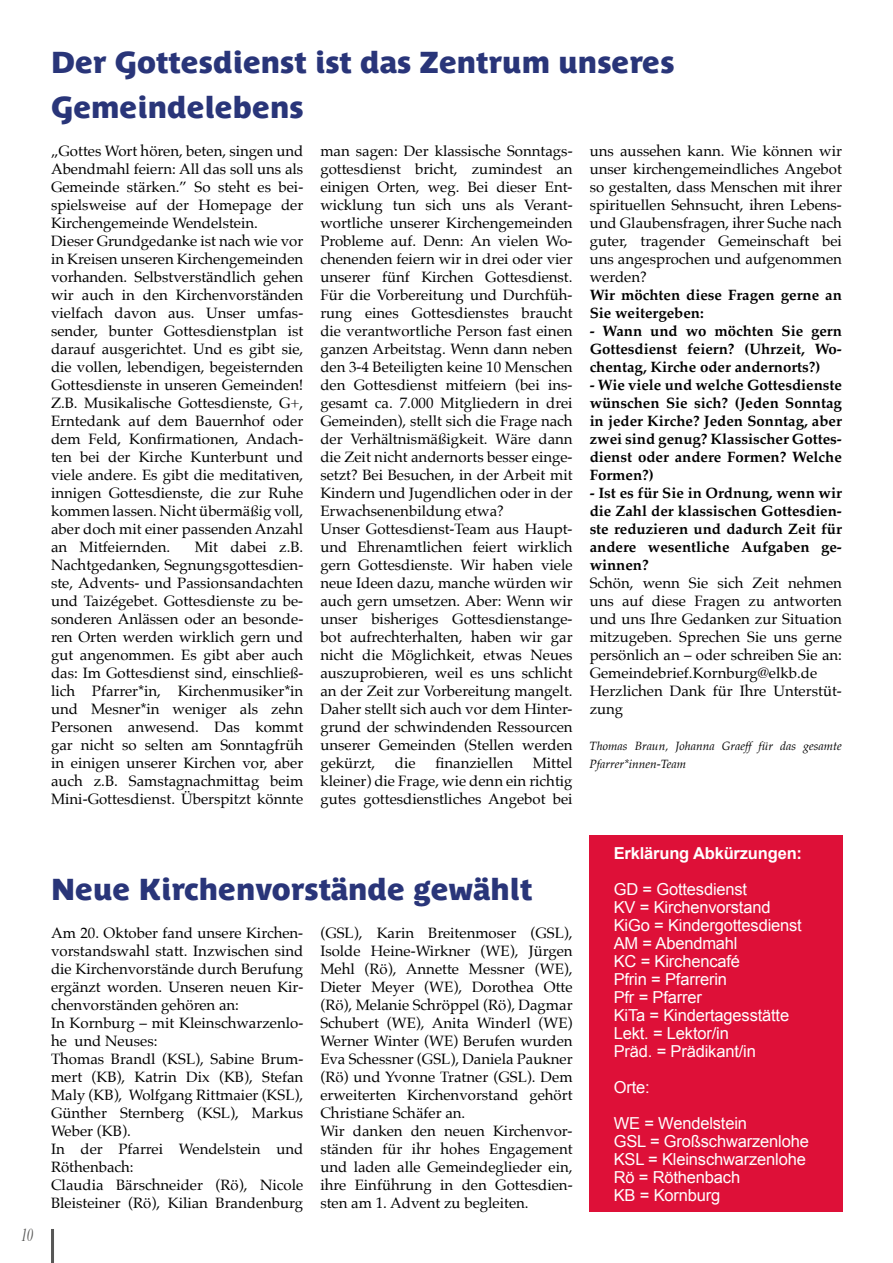
<style>
.page{position:relative;width:893px;height:1263px;background:#fff}
.page>*{position:absolute;margin:0;border:0;box-sizing:border-box;transform-origin:0 0}
.t1{font:30px/45px "Parisine Plus Std Sombre";color:#293579}
.t2{font:italic 18px "Times";color:#575756;scale:.67 1}
.t3{font:16.5px/18px "Arial";letter-spacing:-.01em;color:#fff}
.t4{font:700 16.5px "Arial";letter-spacing:-.01em;color:#fff}
.t5{font:15px/18px "Palatino";color:#000}
.t6{font:700 15px/18px "Palatino";color:#000;text-align:justify}
.t7{font:italic 12px/18px "Palatino";color:#000}
</style>
<div class="page">
<div style="left:590px;top:835px;width:253px;height:377px;background:#de1038"></div>
<hr style="left:892px;top:0;width:1px;height:72px;background:#293579">
<hr style="left:51px;top:1229px;width:3px;height:34px;background:#575756">
<p class="t2" style="left:21px;top:1220px;width:19px">10</p>
<h1 class="t1" style="left:51px;top:40px;width:625px">Der Gottesdienst ist das Zentrum unseres<br>Gemeindelebens</h1>
<p class="t5" style="left:51px;top:142px;width:254px">„Gottes Wort hören, beten, singen und Abendmahl feiern: All das soll uns als Gemeinde stärken.” So steht es bei&shy;spielsweise auf der Homepage der Kirchengemeinde Wendelstein.<br>Dieser Grundgedanke ist nach wie vor in Kreisen unseren Kirchengemeinden vorhanden. Selbstverständlich gehen wir auch in den Kirchenvorständen vielfach davon aus. Unser umfas&shy;sender, bunter Gottesdienstplan ist darauf ausgerichtet. Und es gibt sie, die vollen, lebendigen, begeisternden Gottesdienste in unseren Gemeinden!<br>Z.B. Musikalische Gottesdienste, G+, Erntedank auf dem Bauernhof oder dem Feld, Konfirmationen, Andach&shy;ten bei der Kirche Kunterbunt und viele andere. Es gibt die meditativen, innigen Gottesdienste, die zur Ruhe kommen lassen. Nicht übermäßig voll, aber doch mit einer passenden Anzahl an Mitfeiernden.</p>
<p class="t5" style="left:51px;top:538px;width:254px;text-align:justify;text-indent:144px">Mit dabei z.B.<br>Nachtgedanken, Segnungsgottesdien&shy;ste, Advents- und Passionsandachten und Taizégebet. Gottesdienste zu be&shy;sonderen Anlässen oder an besonde&shy;ren Orten werden wirklich gern und gut angenommen. Es gibt aber auch das: Im Gottesdienst sind, einschließ&shy;lich Pfarrer*in, Kirchenmusiker*in und Mesner*in weniger als zehn Personen anwesend. Das kommt gar nicht so selten am Sonntagfrüh in einigen unserer Kirchen vor, aber auch z.B. Samstagnachmittag beim Mini-Gottesdienst. Überspitzt könnte</p>
<p class="t5" style="left:320px;top:142px;width:254px">man sagen: Der klassische Sonntags&shy;gottesdienst bricht, zumindest an einigen Orten, weg. Bei dieser Ent&shy;wicklung tun sich uns als Verant&shy;wortliche unserer Kirchengemeinden Probleme auf. Denn: An vielen Wo&shy;chenenden feiern wir in drei oder vier unserer fünf Kirchen Gottesdienst.<br>Für die Vorbereitung und Durchfüh&shy;rung eines Gottesdienstes braucht die verantwortliche Person fast einen ganzen Arbeitstag. Wenn dann neben den 3-4 Beteiligten keine 10 Menschen den Gottesdienst mitfeiern (bei ins&shy;gesamt ca. 7.000 Mitgliedern in drei Gemeinden), stellt sich die Frage nach der Verhältnismäßigkeit. Wäre dann die Zeit nicht andernorts besser einge&shy;setzt? Bei Besuchen, in der Arbeit mit Kindern und Jugendlichen oder in der Erwachsenenbildung etwa?<br>Unser Gottesdienst-Team aus Haupt&shy;und Ehrenamtlichen feiert wirklich gern Gottesdienste. Wir haben viele neue Ideen dazu, manche würden wir auch gern umsetzen. Aber: Wenn wir unser bisheriges Gottesdienstange&shy;bot aufrechterhalten, haben wir gar nicht die Möglichkeit, etwas Neues auszuprobieren, weil es uns schlicht an der Zeit zur Vorbereitung mangelt.<br>Daher stellt sich auch vor dem Hinter&shy;grund der schwindenden Ressourcen unserer Gemeinden (Stellen werden gekürzt,</p>
<p class="t5" style="left:320px;top:754px;width:254px;text-align:justify;text-indent:212px">Mittel kleiner) die Frage, wie denn ein richtig gutes gottesdienstliches Angebot bei</p>
<p class="t5" style="left:395px;top:754px;width:22px">die</p>
<p class="t5" style="left:435px;top:754px;width:79px">finanziellen</p>
<h1 class="t1" style="left:51px;top:867px;width:483px">Neue Kirchenvorstände gewählt</h1>
<p class="t5" style="left:51px;top:924px;width:254px">Am 20. Oktober fand unsere Kirchen&shy;vorstandswahl statt. Inzwischen sind die Kirchenvorstände durch Berufung ergänzt worden. Unseren neuen Kir&shy;chenvorständen gehören an:<br>In Kornburg – mit Kleinschwarzenlo&shy;he und Neuses:<br>Thomas Brandl (KSL), Sabine Brum&shy;mert (KB), Katrin Dix (KB), Stefan<br>Maly (KB), Wolfgang Rittmaier (KSL),<br>Günther Sternberg (KSL), Markus<br>Weber (KB).<br>In der Pfarrei Wendelstein und<br>Röthenbach:<br>Claudia Bärschneider (Rö), Nicole<br>Bleisteiner (Rö), Kilian Brandenburg</p>
<p class="t5" style="left:320px;top:924px;width:254px">(GSL), Karin Breitenmoser (GSL), Isolde Heine-Wirkner (WE), Jürgen Mehl (Rö), Annette Messner (WE), Dieter Meyer (WE), Dorothea Otte (Rö), Melanie Schröppel (Rö), Dagmar Schubert (WE), Anita Winderl (WE)<br>Werner Winter (WE) Berufen wurden Eva Schessner (GSL), Daniela Paukner (Rö) und Yvonne Tratner (GSL). Dem erweiterten Kirchenvorstand gehört Christiane Schäfer an.<br>Wir danken den neuen Kirchenvor&shy;ständen für ihr hohes Engagement und laden alle Gemeindeglieder ein, ihre Einführung in den Gottesdien&shy;sten am 1. Advent zu begleiten.</p>
<p class="t5" style="left:590px;top:142px;width:254px;text-align:justify">uns aussehen kann. Wie können wir unser kirchengemeindliches Angebot so gestalten, dass Menschen mit ihrer spirituellen Sehnsucht, ihren Lebens&shy;und Glaubensfragen, ihrer Suche nach guter, tragender Gemeinschaft bei uns angesprochen und aufgenommen werden?</p>
<p class="t6" style="left:590px;top:286px;width:254px">Wir möchten diese Fragen gerne an<br>Sie weitergeben:</p>
<p class="t6" style="left:590px;top:322px;width:254px">- Wann und wo möchten Sie gern Gottesdienst feiern? (Uhrzeit, Wo&shy;chentag, Kirche oder andernorts?)</p>
<p class="t6" style="left:590px;top:376px;width:254px">- Wie viele und welche Gottesdienste wünschen Sie sich? (Jeden Sonntag in jeder Kirche? Jeden Sonntag, aber zwei sind genug? Klassischer Gottes&shy;dienst oder andere Formen? Welche Formen?)</p>
<p class="t6" style="left:590px;top:484px;width:254px">- Ist es für Sie in Ordnung, wenn wir die Zahl der klassischen Gottesdien&shy;ste reduzieren und dadurch Zeit für andere wesentliche Aufgaben ge&shy;winnen?</p>
<p class="t5" style="left:590px;top:574px;width:254px">Schön, wenn Sie sich Zeit nehmen uns auf diese Fragen zu antworten und uns Ihre Gedanken zur Situation mitzugeben. Sprechen Sie uns gerne persönlich an – oder schreiben Sie an:<br>Gemeindebrief.Kornburg@elkb.de<br>Herzlichen Dank für Ihre Unterstüt&shy;zung</p>
<p class="t7" style="left:590px;top:737px;width:254px">Thomas Braun, Johanna Graeff für das gesamte<br>Pfarrer*innen-Team</p>
<p class="t4" style="left:614px;top:842px;width:190px">Erklärung Abkürzungen:</p>
<p class="t3" style="left:614px;top:880px;width:190px">GD = Gottesdienst<br>KV = Kirchenvorstand<br>KiGo = Kindergottesdienst<br>AM = Abendmahl<br>KC = Kirchencafé<br>Pfrin = Pfarrerin<br>Pfr = Pfarrer<br>KiTa = Kindertagesstätte<br>Lekt. = Lektor/in<br>Präd. = Prädikant/in</p>
<p class="t3" style="left:614px;top:1069px;width:135px;line-height:36px">Orte:<br>WE = Wendelstein</p>
<p class="t3" style="left:614px;top:1132px;width:197px">GSL = Großschwarzenlohe<br>KSL = Kleinschwarzenlohe<br>Rö = Röthenbach<br>KB = Kornburg</p>
</div>
